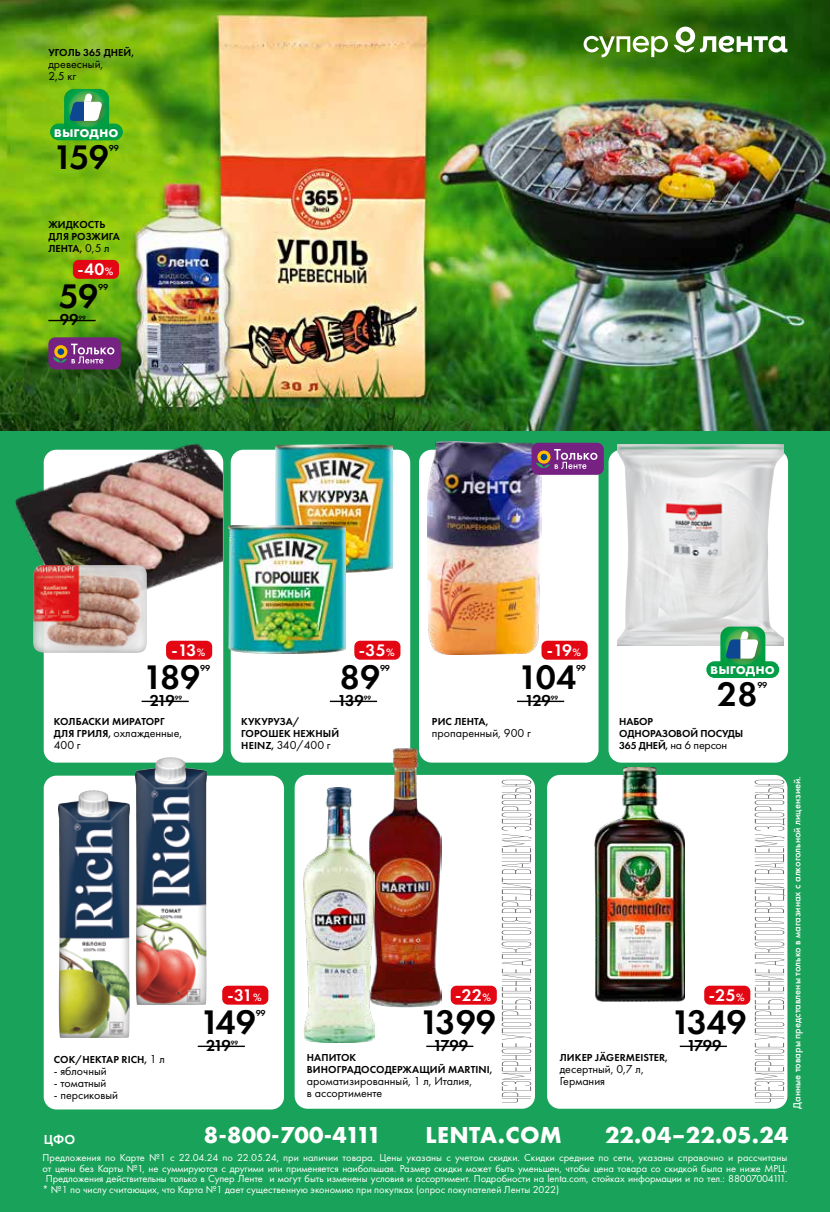
<style>
.page{position:relative;width:830px;height:1212px;background:#fff}
.page>*{position:absolute;margin:0;border:0;box-sizing:border-box;transform-origin:0 0}
.t1{font:600 35.4px "Futura PT";letter-spacing:-.025em;color:#000}
.t2{font:700 24px "Futura PT";letter-spacing:.01em;color:#fff}
.t3{font:600 17.85px "Futura PT";color:#fff}
.t4{font:600 17.4px "Futura PT";letter-spacing:.025em;color:#fff}
.t5{font:600 16.5px "Futura PT";letter-spacing:-.095em;color:#000}
.t6{font:600 13.5px "Futura PT";color:#fff}
.t7{font:12px/12px "Futura PT";color:#000}
.t8{font:12px "Futura PT";letter-spacing:-.02em;color:#000}
.t9{font:10.5px "Futura PT";letter-spacing:-.01em;color:#fff}
.t10{font:600 10.5px/12px "Futura PT";letter-spacing:.01em;color:#000}
.t11{font:500 10.5px "Futura PT";color:#fff}
.t12{font:600 10.5px/12px "Futura PT";letter-spacing:-.01em;color:#000}
.t13{font:600 9px "Futura PT";letter-spacing:-.03em;color:#000}
.t14{font:600 6.45px "Futura PT";color:#000}
.s1{font-weight:400;font-size:12px}
.s2{font-size:11.1px}
.s3{font-weight:600;font-size:10.5px}
</style>
<div class="page">
<img style="left:0;top:0;width:829px;height:431px">
<div style="left:0;top:431px;width:829px;height:781px;background:#19a259"></div>
<div style="left:608px;top:450px;width:179px;height:313px;background:#fff;border-radius:13px"></div>
<svg style="left:673px;top:27px;width:114px;height:25px"></svg>
<svg style="left:583px;top:36px;width:84px;height:22px"></svg>
<div style="left:294px;top:775px;width:240px;height:334px;background:#fff;border-radius:13px"></div>
<div style="left:44px;top:776px;width:240px;height:333px;background:#fff;border-radius:13px"></div>
<div style="left:547px;top:775px;width:240px;height:334px;background:#fff;border-radius:13px"></div>
<div style="left:230px;top:450px;width:180px;height:313px;background:#fff;border-radius:13px"></div>
<div style="left:419px;top:450px;width:179px;height:313px;background:#fff;border-radius:13px"></div>
<div style="left:44px;top:450px;width:179px;height:313px;background:#fff;border-radius:13px"></div>
<img style="left:427px;top:442px;width:114px;height:212px">
<hr style="left:517px;top:701px;width:47px;height:1px;background:#000">
<div style="left:541px;top:641px;width:46px;height:19px;background:#e30613;border-radius:6px"></div>
<div style="left:616px;top:421px;width:167px;height:271px;background:#000;opacity:.25"></div>
<img style="left:276px;top:444px;width:116px;height:128px">
<img style="left:228px;top:526px;width:117px;height:127px">
<div style="left:531px;top:443px;width:72px;height:32px;background:#762282;border-radius:7px"></div>
<svg style="left:536px;top:449px;width:61px;height:20px"></svg>
<div style="left:44px;top:781px;width:109px;height:270px;background:#000;opacity:.45"></div>
<div style="left:706px;top:661px;width:72px;height:17px;background:#00a047;border-radius:8px"></div>
<svg style="left:720px;top:627px;width:45px;height:37px"></svg>
<div style="left:709px;top:664px;width:66px;height:14px;background:#009642"></div>
<hr style="left:141px;top:701px;width:48px;height:1px;background:#000">
<div style="left:166px;top:641px;width:46px;height:19px;background:#e30613;border-radius:6px"></div>
<svg style="left:501px;top:780px;width:31px;height:323px"></svg>
<svg style="left:754px;top:780px;width:31px;height:323px"></svg>
<hr style="left:426px;top:1045px;width:47px;height:2px;background:#000">
<div style="left:450px;top:986px;width:46px;height:19px;background:#e30613;border-radius:6px"></div>
<img style="left:593px;top:768px;width:91px;height:234px">
<hr style="left:679px;top:1045px;width:47px;height:2px;background:#000">
<div style="left:704px;top:986px;width:46px;height:19px;background:#e30613;border-radius:6px"></div>
<div style="left:122px;top:744px;width:107px;height:264px;background:#000;opacity:.45"></div>
<hr style="left:198px;top:1045px;width:47px;height:2px;background:#000">
<div style="left:222px;top:986px;width:46px;height:19px;background:#e30613;border-radius:6px"></div>
<hr style="left:330px;top:701px;width:47px;height:1px;background:#000">
<div style="left:354px;top:641px;width:46px;height:19px;background:#e30613;border-radius:6px"></div>
<hr style="left:48px;top:320px;width:47px;height:1px;background:#000">
<div style="left:73px;top:260px;width:46px;height:19px;background:#e30613;border-radius:6px"></div>
<svg style="left:50px;top:124px;width:73px;height:16px"></svg>
<svg style="left:64px;top:89px;width:45px;height:37px"></svg>
<div style="left:53px;top:126px;width:67px;height:14px;background:#009742"></div>
<div style="left:48px;top:337px;width:73px;height:32px;background:#762282;border-radius:7px"></div>
<svg style="left:53px;top:344px;width:61px;height:19px"></svg>
<img style="left:369px;top:748px;width:72px;height:259px">
<img style="left:303px;top:787px;width:71px;height:255px">
<img style="left:15px;top:443px;width:208px;height:146px">
<div style="left:21px;top:563px;width:128px;height:99px;background:#000;opacity:.35"></div>
<p class="t10" style="left:48px;top:46px;width:87px">УГОЛЬ 365 ДНЕЙ,</p>
<p class="t7" style="left:48px;top:58px;width:56px">древесный,<br>2,5 кг</p>
<h3 class="t3" style="left:54px;top:119px;width:66px">выгодно</h3>
<h1 class="t1" style="left:53px;top:135px;width:57px">159</h1>
<p class="t13" style="left:109px;top:142px;width:11px">99</p>
<p class="t10" style="left:48px;top:218px;width:73px">ЖИДКОСТЬ<br>ДЛЯ РОЗЖИГА<br>ЛЕНТА, <span class="s1">0,5 л</span></p>
<h3 class="t4" style="left:77px;top:258px;width:37px">-40<span class="s2">%</span></h3>
<h1 class="t1" style="left:59px;top:274px;width:41px">59</h1>
<p class="t13" style="left:98px;top:281px;width:11px">99</p>
<h3 class="t5" style="left:60px;top:309px;width:20px">99</h3>
<p class="t14" style="left:78px;top:313px;width:9px">99</p>
<h3 class="t4" style="left:171px;top:639px;width:35px">-13<span class="s2">%</span></h3>
<h3 class="t4" style="left:358px;top:639px;width:37px">-35<span class="s2">%</span></h3>
<h3 class="t4" style="left:546px;top:639px;width:36px">-19<span class="s2">%</span></h3>
<h1 class="t1" style="left:143px;top:655px;width:59px">189</h1>
<p class="t13" style="left:200px;top:662px;width:11px">99</p>
<h3 class="t5" style="left:150px;top:690px;width:26px">219</h3>
<p class="t14" style="left:175px;top:694px;width:9px">99</p>
<h1 class="t1" style="left:340px;top:655px;width:42px">89</h1>
<p class="t13" style="left:380px;top:662px;width:11px">99</p>
<h3 class="t5" style="left:337px;top:690px;width:28px">139</h3>
<p class="t14" style="left:363px;top:694px;width:9px">99</p>
<h1 class="t1" style="left:518px;top:655px;width:59px">104</h1>
<p class="t13" style="left:576px;top:662px;width:11px">99</p>
<h3 class="t5" style="left:524px;top:690px;width:27px">129</h3>
<p class="t14" style="left:550px;top:694px;width:9px">99</p>
<h3 class="t3" style="left:710px;top:657px;width:66px">выгодно</h3>
<h1 class="t1" style="left:716px;top:672px;width:42px">28</h1>
<p class="t13" style="left:757px;top:680px;width:11px">99</p>
<p class="t10" style="left:54px;top:715px;width:112px">КОЛБАСКИ МИРАТОРГ</p>
<p class="t7" style="left:54px;top:727px;width:130px"><span class="s3">ДЛЯ ГРИЛЯ,</span> охлажденные,<br>400 г</p>
<p class="t10" style="left:241px;top:715px;width:99px">КУКУРУЗА/<br>ГОРОШЕК НЕЖНЫЙ</p>
<p class="t7" style="left:241px;top:739px;width:91px"><span class="s3">HEINZ,</span> 340/400 г</p>
<p class="t10" style="left:432px;top:715px;width:58px">РИС ЛЕНТА,</p>
<p class="t7" style="left:431px;top:727px;width:100px">пропаренный, 900 г</p>
<p class="t12" style="left:619px;top:715px;width:125px">НАБОР<br>ОДНОРАЗОВОЙ ПОСУДЫ</p>
<p class="t8" style="left:619px;top:738px;width:109px"><span class="s3">365 ДНЕЙ,</span> на 6 персон</p>
<h3 class="t4" style="left:227px;top:984px;width:36px">-31<span class="s2">%</span></h3>
<h1 class="t1" style="left:200px;top:1000px;width:57px">149</h1>
<p class="t13" style="left:256px;top:1007px;width:11px">99</p>
<h3 class="t4" style="left:455px;top:984px;width:37px">-22<span class="s2">%</span></h3>
<h1 class="t1" style="left:419px;top:1000px;width:78px">1399</h1>
<h3 class="t4" style="left:708px;top:984px;width:37px">-25<span class="s2">%</span></h3>
<h1 class="t1" style="left:670px;top:1000px;width:77px">1349</h1>
<p class="t10" style="left:54px;top:1053px;width:112px">СОК/НЕКТАР RICH, <span class="s1">1 л</span></p>
<p class="t7" style="left:54px;top:1064px;width:55px">- яблочный</p>
<p class="t7" style="left:54px;top:1076px;width:54px">- томатный</p>
<p class="t7" style="left:54px;top:1088px;width:66px">- персиковый</p>
<h3 class="t5" style="left:206px;top:1035px;width:26px">219</h3>
<p class="t14" style="left:231px;top:1039px;width:9px">99</p>
<h3 class="t5" style="left:433px;top:1035px;width:36px">1799</h3>
<p class="t10" style="left:307px;top:1052px;width:187px">НАПИТОК<br>ВИНОГРАДОСОДЕРЖАЩИЙ MARTINI,</p>
<p class="t7" style="left:306px;top:1075px;width:167px">ароматизированный, 1 л, Италия, в ассортименте</p>
<p class="t10" style="left:559px;top:1052px;width:109px">ЛИКЕР JÄGERMEISTER,</p>
<p class="t7" style="left:559px;top:1063px;width:85px">десертный, 0,7 л,<br>Германия</p>
<h3 class="t5" style="left:686px;top:1035px;width:36px">1799</h3>
<p class="t11" style="left:790px;top:1109px;width:334px;rotate:-90deg">Данные товары представлены только в магазинах с алкогольной лицензией.</p>
<p class="t6" style="left:44px;top:1131px;width:33px">ЦФО</p>
<h2 class="t2" style="left:204px;top:1119px;width:179px">8-800-700-4111</h2>
<h2 class="t2" style="left:425px;top:1119px;width:138px">LENTA.COM</h2>
<h2 class="t2" style="left:604px;top:1119px;width:185px">22.04–22.05.24</h2>
<p class="t9" style="left:43px;top:1152px;width:746px">Предложения по Карте №1 с 22.04.24 по 22.05.24, при наличии товара. Цены указаны с учетом скидки. Скидки средние по сети, указаны справочно и рассчитаны</p>
<p class="t9" style="left:43px;top:1162px;width:746px">от цены без Карты №1, не суммируются с другими или применяется наибольшая. Размер скидки может быть уменьшен, чтобы цена товара со скидкой была не ниже МРЦ.</p>
<p class="t9" style="left:46px;top:1173px;width:742px">Предложения действительны только в Супер Ленте и могут быть изменены условия и ассортимент. Подробности на lenta.com, стойках информации и по тел.: 88007004111.</p>
<p class="t9" style="left:43px;top:1183px;width:518px">* №1 по числу считающих, что Карта №1 дает существенную экономию при покупках (опрос покупателей Ленты 2022)</p>
</div>
